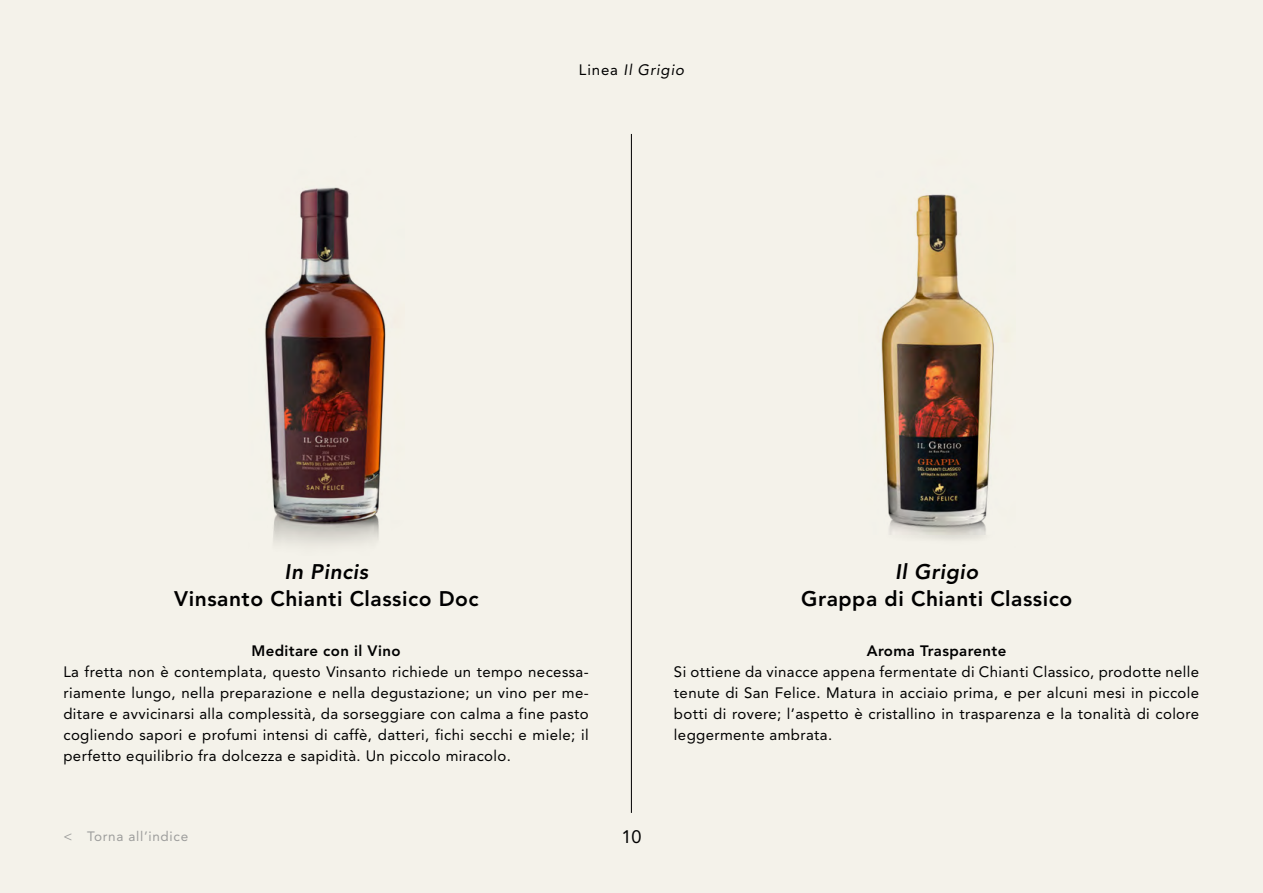
<style>
.page{position:relative;width:1263px;height:893px;background:#f4f2ea}
.page>*{position:absolute;margin:0;border:0;box-sizing:border-box;transform-origin:0 0}
.t1{font:800 21px "Avenir LT Pro";letter-spacing:.025em;color:#000}
.t2{font:italic 800 21px "Avenir LT Pro";letter-spacing:.025em;color:#000}
.t3{font:18px "Avenir LT Pro";color:#000}
.t4{font:15px/21px "Avenir LT Pro";letter-spacing:.025em;color:#000;text-align:justify}
.t5{font:800 15px "Avenir LT Pro";letter-spacing:.025em;color:#000}
.t6{font:italic 15px "Avenir LT Pro";letter-spacing:.055em;color:#000}
.t7{font:13.5px "Avenir LT Pro";letter-spacing:.05em;color:#9d9d9c}
.s1{font-style:normal}
</style>
<div class="page">
<hr style="left:631px;top:134px;width:1px;height:679px;background:#000">
<img style="left:265px;top:187px;width:121px;height:358px">
<img style="left:881px;top:194px;width:113px;height:346px">
<p class="t6" style="left:579px;top:61px;width:107px"><span class="s1">Linea</span> Il Grigio</p>
<h1 class="t2" style="left:285px;top:559px;width:85px">In Pincis</h1>
<h1 class="t1" style="left:174px;top:586px;width:306px">Vinsanto Chianti Classico Doc</h1>
<h1 class="t2" style="left:895px;top:559px;width:85px">Il Grigio</h1>
<h1 class="t1" style="left:801px;top:586px;width:273px">Grappa di Chianti Classico</h1>
<p class="t5" style="left:252px;top:642px;width:150px">Meditare con il Vino</p>
<p class="t4" style="left:63px;top:661px;width:527px">La fretta non è contemplata, questo Vinsanto richiede un tempo necessa&shy;riamente lungo, nella preparazione e nella degustazione; un vino per me&shy;ditare e avvicinarsi alla complessità, da sorseggiare con calma a fine pasto cogliendo sapori e profumi intensi di caffè, datteri, fichi secchi e miele; il perfetto equilibrio fra dolcezza e sapidità. Un piccolo miracolo.</p>
<p class="t7" style="left:63px;top:828px;width:126px">&lt; Torna all’indice</p>
<p class="t3" style="left:621px;top:825px;width:22px">10</p>
<p class="t5" style="left:867px;top:642px;width:141px">Aroma Trasparente</p>
<p class="t4" style="left:674px;top:661px;width:527px">Si ottiene da vinacce appena fermentate di Chianti Classico, prodotte nelle tenute di San Felice. Matura in acciaio prima, e per alcuni mesi in piccole botti di rovere; l’aspetto è cristallino in trasparenza e la tonalità di colore leggermente ambrata.</p>
</div>
